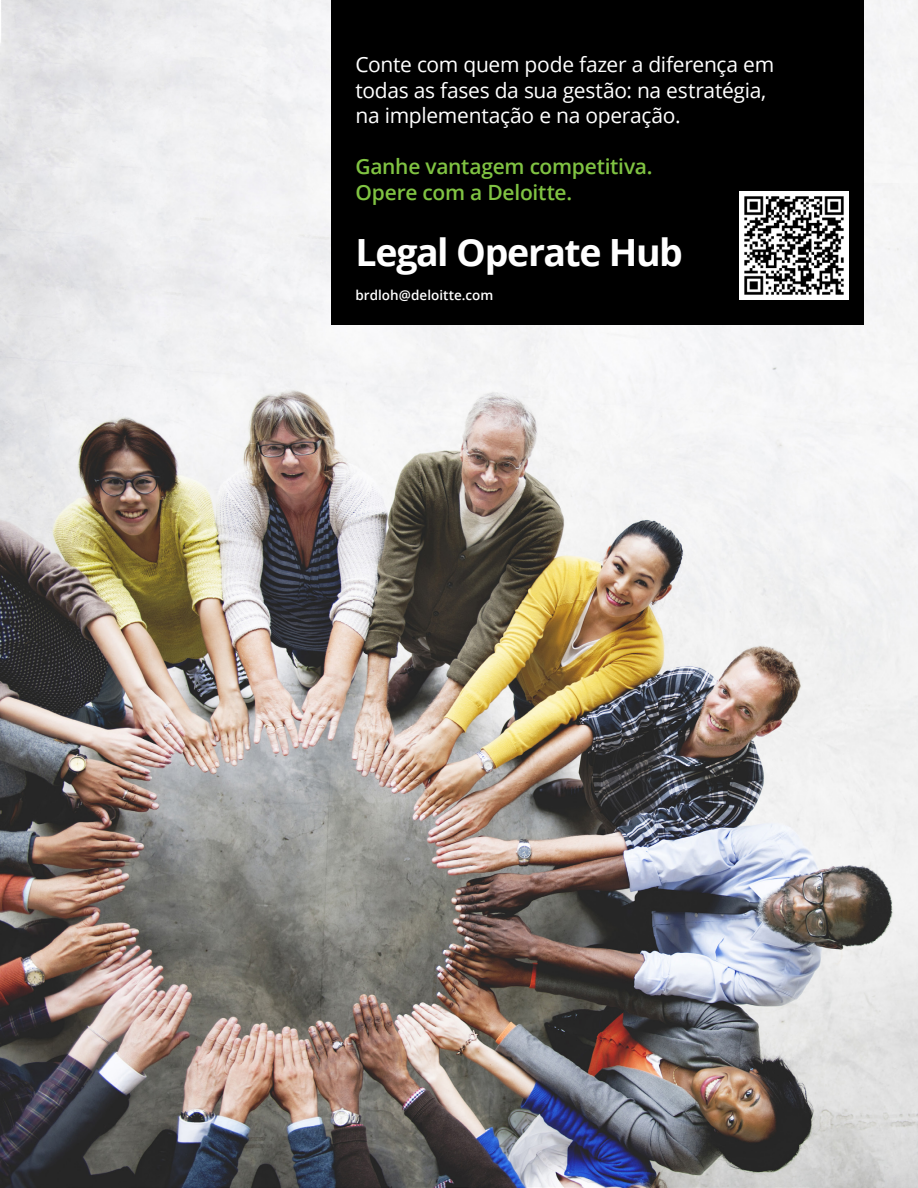
<style>
.page{position:relative;width:918px;height:1188px;background:#fff}
.page>*{position:absolute;margin:0;border:0;box-sizing:border-box;transform-origin:0 0}
.tit_bold{font:700 37.5px "Open Sans";letter-spacing:-.04em;color:#fff}
.tit_bold-2{font:21px/25.5px "Open Sans";letter-spacing:-.015em;color:#fff}
.tit_bold-3{font:600 21px/25.5px "Open Sans";letter-spacing:-.015em;color:#80c342}
.tit_bold-4{font:600 13.5px "Open Sans";color:#fff}
</style>
<div class="page">
<img style="left:0;top:0;width:918px;height:1188px">
<div style="left:331px;top:0;width:533px;height:325px;background:#000"></div>
<img style="left:740px;top:191px;width:108px;height:109px">
<p class="tit_bold-2" style="left:356px;top:51px;width:420px">Conte com quem pode fazer a diferença em todas as fases da sua gestão: na estratégia, na implementação e na operação.</p>
<p class="tit_bold-3" style="left:356px;top:153px;width:299px">Ganhe vantagem competitiva.<br>Opere com a Deloitte.</p>
<p class="tit_bold" style="left:356px;top:226px;width:329px">Legal Operate Hub</p>
<p class="tit_bold-4" style="left:356px;top:286px;width:139px">brdloh@deloitte.com</p>
</div>
